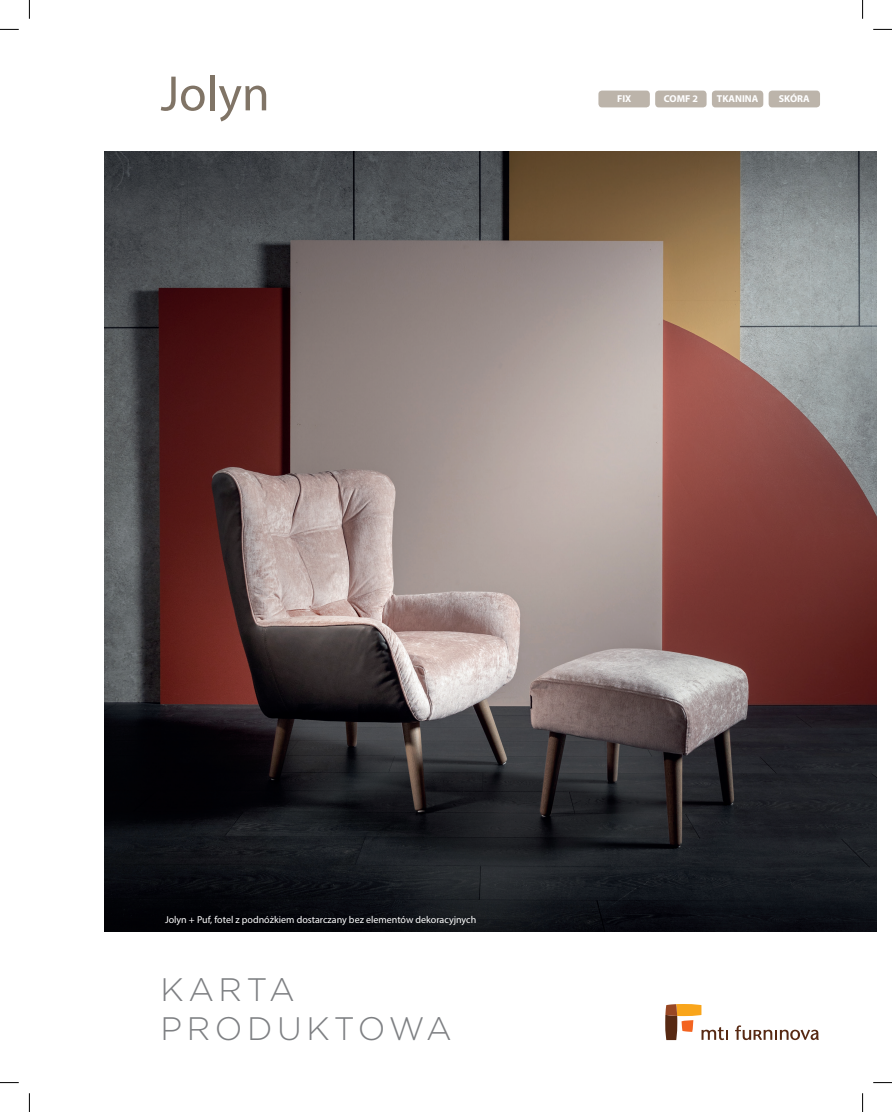
<style>
.page{position:relative;width:892px;height:1112px;background:#fff}
.page>*{position:absolute;margin:0;border:0;box-sizing:border-box;transform-origin:0 0}
.t1{font:50px "Myriad Pro";color:#807466}
.t2{font:300 32.5px/39px "Gotham";letter-spacing:.14em;color:#7e8083}
.t3{font:10px "Myriad Pro";color:#fff}
.t4{font:700 10px "Myriad Pro";color:#fff}
</style>
<div class="page">
<img style="left:105px;top:152px;width:771px;height:779px">
<svg style="left:665px;top:1004px;width:63px;height:35px"></svg>
<svg style="left:735px;top:1025px;width:83px;height:14px"></svg>
<div style="left:598px;top:91px;width:51px;height:16px;background:#bcb4aa;border-radius:4px"></div>
<div style="left:711px;top:91px;width:52px;height:16px;background:#bcb4aa;border-radius:4px"></div>
<div style="left:768px;top:91px;width:52px;height:16px;background:#bcb4aa;border-radius:4px"></div>
<div style="left:655px;top:91px;width:51px;height:16px;background:#bcb4aa;border-radius:4px"></div>
<svg style="left:0;top:29px;width:19px;height:1px"></svg>
<svg style="left:873px;top:29px;width:18px;height:1px"></svg>
<svg style="left:0;top:1082px;width:19px;height:1px"></svg>
<svg style="left:873px;top:1082px;width:18px;height:1px"></svg>
<svg style="left:29px;top:0;width:1px;height:19px"></svg>
<svg style="left:29px;top:1093px;width:1px;height:18px"></svg>
<svg style="left:862px;top:0;width:1px;height:19px"></svg>
<svg style="left:862px;top:1093px;width:1px;height:18px"></svg>
<h1 class="t1" style="left:160px;top:63px;width:111px">Jolyn</h1>
<p class="t4" style="left:617px;top:92px;width:16px">FIX</p>
<p class="t4" style="left:663px;top:92px;width:36px">COMF 2</p>
<p class="t4" style="left:716px;top:92px;width:43px">TKANINA</p>
<p class="t4" style="left:778px;top:92px;width:32px">SKÓRA</p>
<p class="t3" style="left:165px;top:912px;width:313px">Jolyn + Puf, fotel z podnóżkiem dostarczany bez elementów dekoracyjnych</p>
<h2 class="t2" style="left:160px;top:968px;width:293px">KARTA<br>PRODUKTOWA</h2>
</div>
